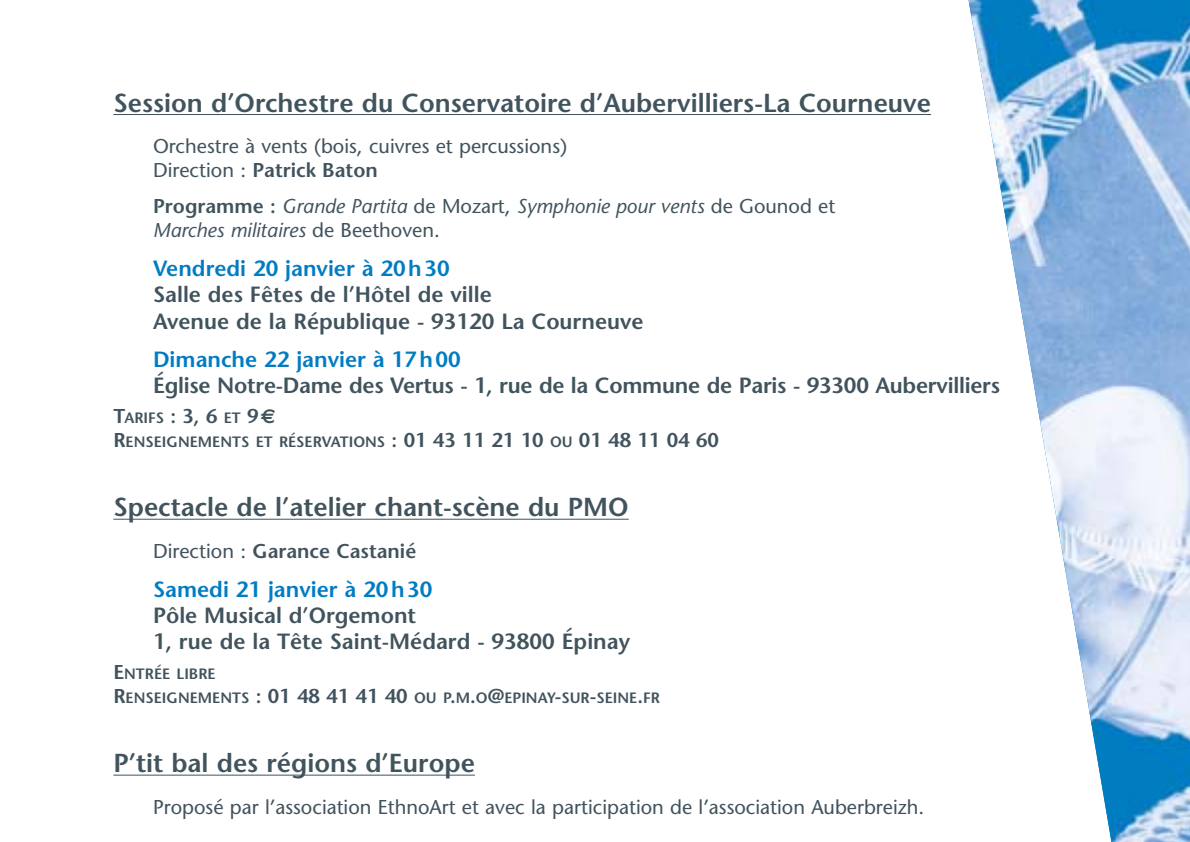
<style>
.page{position:relative;width:1190px;height:842px;background:#fff}
.page>*{position:absolute;margin:0;border:0;box-sizing:border-box;transform-origin:0 0}
.t1{font:600 26px "Stone Sans";color:#41535d}
.t2{font:600 22px/26.4px "Stone Sans";color:#41535d}
.t3{font:600 22px "Stone Sans";color:#007cc3}
.t4{font:20px/24px "Stone Sans";color:#41535d}
.t5{font:italic 20px/24px "Stone Sans";color:#41535d}
.t6{font:600 20px "Stone Sans";color:#41535d}
.t7{font:600 15px/24px "Stone Sans";color:#41535d}
.s1{font-weight:600}
.s2{font-weight:600;font-style:normal}
.s3{font-style:normal}
.s4{font-size:20px}
.s5{font-family:"Euro Sans";font-weight:700;font-size:20px}
.s6{font-weight:400}
</style>
<div class="page">
<img style="left:968px;top:0;width:222px;height:842px">
<hr style="left:113px;top:114px;width:818px;height:1px;background:#41535d">
<hr style="left:113px;top:519px;width:516px;height:1px;background:#41535d">
<hr style="left:113px;top:775px;width:362px;height:1px;background:#41535d">
<p class="t1" style="left:113px;top:93px;width:819px">Session d’Orchestre du Conservatoire d’Aubervilliers-La Courneuve</p>
<p class="t4" style="left:153px;top:137px;width:416px">Orchestre à vents (bois, cuivres et percussions)<br>Direction : <span class="s1">Patrick Baton</span></p>
<p class="t5" style="left:153px;top:197px;width:684px"><span class="s2">Programme :</span> Grande Partita <span class="s3">de Mozart,</span> Symphonie pour vents <span class="s3">de Gounod et<br></span>Marches militaires <span class="s3">de Beethoven.</span></p>
<p class="t3" style="left:153px;top:260px;width:298px">Vendredi 20 janvier à 20h30</p>
<p class="t2" style="left:153px;top:284px;width:492px">Salle des Fêtes de l’Hôtel de ville<br>Avenue de la République - 93120 La Courneuve</p>
<p class="t3" style="left:153px;top:351px;width:309px">Dimanche 22 janvier à 17h00</p>
<p class="t2" style="left:153px;top:375px;width:849px">Église Notre-Dame des Vertus - 1, rue de la Commune de Paris - 93300 Aubervilliers</p>
<p class="t7" style="left:113px;top:407px;width:607px"><span class="s4">T</span>ARIFS <span class="s4">: 3, 6</span> ET <span class="s4">9</span><span class="s5">€<br></span><span class="s4">R</span>ENSEIGNEMENTS ET RÉSERVATIONS <span class="s4">: 01 43 11 21 10</span> OU <span class="s4">01 48 11 04 60</span></p>
<p class="t1" style="left:113px;top:497px;width:517px">Spectacle de l’atelier chant-scène du PMO</p>
<p class="t6" style="left:153px;top:543px;width:265px"><span class="s6">Direction :</span> Garance Castanié</p>
<p class="t3" style="left:153px;top:580px;width:281px">Samedi 21 janvier à 20h30</p>
<p class="t2" style="left:153px;top:604px;width:479px">Pôle Musical d’Orgemont<br>1, rue de la Tête Saint-Médard - 93800 Épinay</p>
<p class="t7" style="left:113px;top:663px;width:548px"><span class="s4">E</span>NTRÉE LIBRE<br><span class="s4">R</span>ENSEIGNEMENTS <span class="s4">: 01 48 41 41 40</span> OU P<span class="s4">.</span>M<span class="s4">.</span>O<span class="s4">@</span>EPINAY<span class="s4">-</span>SUR<span class="s4">-</span>SEINE<span class="s4">.</span>FR</p>
<p class="t1" style="left:113px;top:753px;width:363px">P’tit bal des régions d’Europe</p>
<p class="t4" style="left:153px;top:797px;width:773px">Proposé par l’association EthnoArt et avec la participation de l’association Auberbreizh.</p>
</div>
